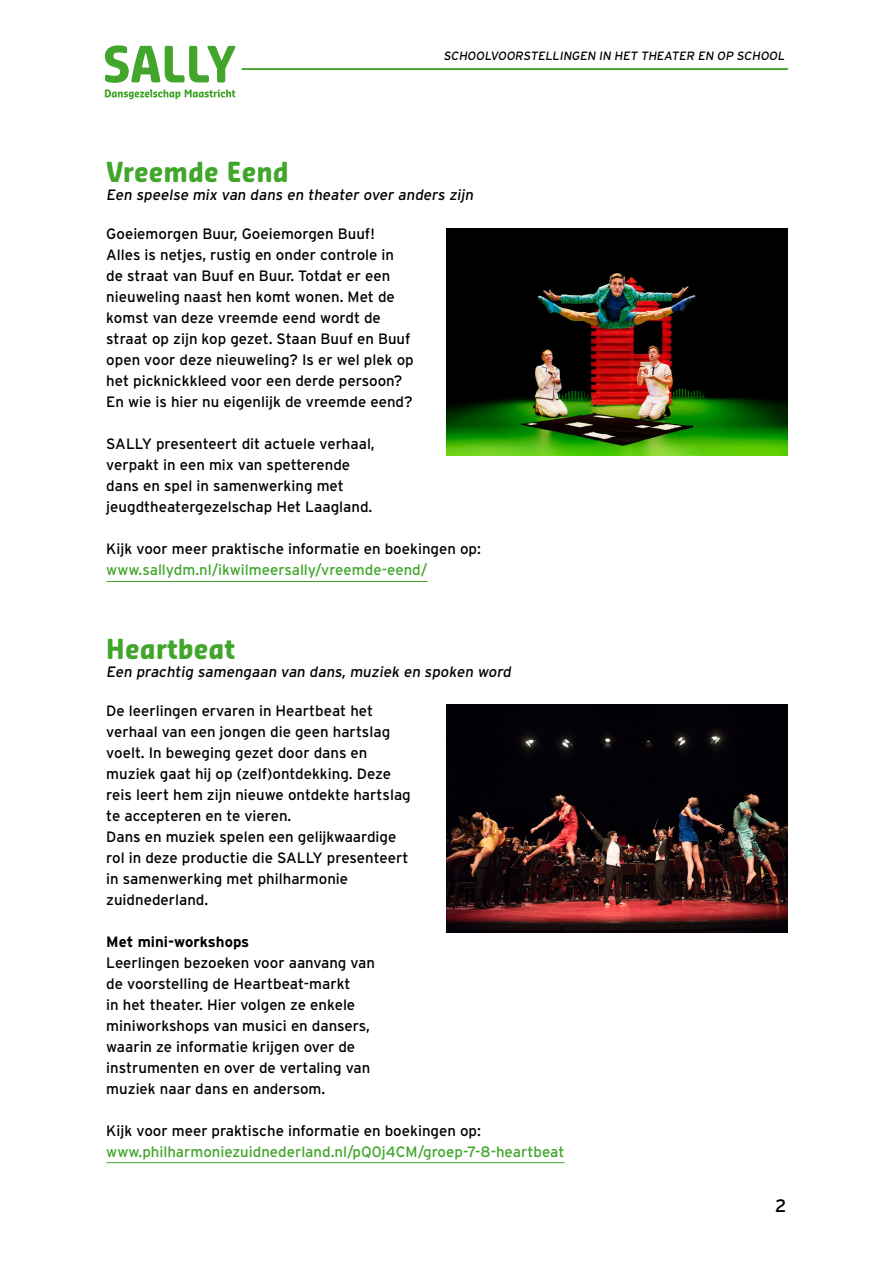
<style>
.page{position:relative;width:893px;height:1263px;background:#fff}
.page>*{position:absolute;margin:0;border:0;box-sizing:border-box;transform-origin:0 0}
.t1{font:700 27px "Sansa Con Soft Pro";letter-spacing:.025em;color:#41a62b}
.t2{font:18px "Interstate";color:#000}
.t3{font:15px/21px "Interstate";color:#000}
.t4{font:15px "Interstate";color:#41a62b}
.t5{font:700 15px "Interstate";color:#000}
.t6{font:12px "Interstate";color:#000}
</style>
<div class="page">
<hr style="left:106px;top:1162px;width:459px;height:1px;background:#41a62b">
<img style="left:446px;top:705px;width:341px;height:227px">
<hr style="left:106px;top:581px;width:321px;height:1px;background:#41a62b">
<img style="left:446px;top:229px;width:341px;height:227px">
<hr style="left:242px;top:68px;width:546px;height:2px;background:#41a62b">
<svg style="left:105px;top:45px;width:130px;height:38px"></svg>
<svg style="left:105px;top:90px;width:130px;height:9px"></svg>
<p class="t6" style="left:443px;top:49px;width:344px">SCHOOLVOORSTELLINGEN IN HET THEATER EN OP SCHOOL</p>
<h1 class="t1" style="left:106px;top:155px;width:184px">Vreemde Eend</h1>
<p class="t3" style="left:106px;top:185px;width:371px">Een speelse mix van dans en theater over anders zijn</p>
<p class="t3" style="left:106px;top:224px;width:309px">Goeiemorgen Buur, Goeiemorgen Buuf!<br>Alles is netjes, rustig en onder controle in de straat van Buuf en Buur. Totdat er een nieuweling naast hen komt wonen. Met de komst van deze vreemde eend wordt de straat op zijn kop gezet. Staan Buuf en Buuf open voor deze nieuweling? Is er wel plek op het picknickkleed voor een derde persoon?<br>En wie is hier nu eigenlijk de vreemde eend?</p>
<p class="t3" style="left:106px;top:434px;width:270px">SALLY presenteert dit actuele verhaal, verpakt in een mix van spetterende dans en spel in samenwerking met jeugdtheatergezelschap Het Laagland.</p>
<p class="t3" style="left:106px;top:539px;width:376px">Kijk voor meer praktische informatie en boekingen op:</p>
<p class="t4" style="left:106px;top:562px;width:323px">www.sallydm.nl/ikwilmeersally/vreemde-eend/</p>
<h1 class="t1" style="left:106px;top:631px;width:130px">Heartbeat</h1>
<p class="t3" style="left:106px;top:661px;width:409px">Een prachtig samengaan van dans, muziek en spoken word</p>
<p class="t3" style="left:106px;top:700px;width:306px">De leerlingen ervaren in Heartbeat het verhaal van een jongen die geen hartslag voelt. In beweging gezet door dans en muziek gaat hij op (zelf)ontdekking. Deze reis leert hem zijn nieuwe ontdekte hartslag te accepteren en te vieren.<br>Dans en muziek spelen een gelijkwaardige rol in deze productie die SALLY presenteert in samenwerking met philharmonie zuidnederland.</p>
<p class="t5" style="left:106px;top:933px;width:145px">Met mini-workshops</p>
<p class="t3" style="left:106px;top:952px;width:270px">Leerlingen bezoeken voor aanvang van de voorstelling de Heartbeat-markt<br>in het theater. Hier volgen ze enkele miniworkshops van musici en dansers, waarin ze informatie krijgen over de instrumenten en over de vertaling van muziek naar dans en andersom.</p>
<p class="t3" style="left:106px;top:1120px;width:376px">Kijk voor meer praktische informatie en boekingen op:</p>
<p class="t4" style="left:106px;top:1143px;width:460px">www.philharmoniezuidnederland.nl/pQ0j4CM/groep-7-8-heartbeat</p>
<p class="t2" style="left:775px;top:1195px;width:13px">2</p>
</div>
